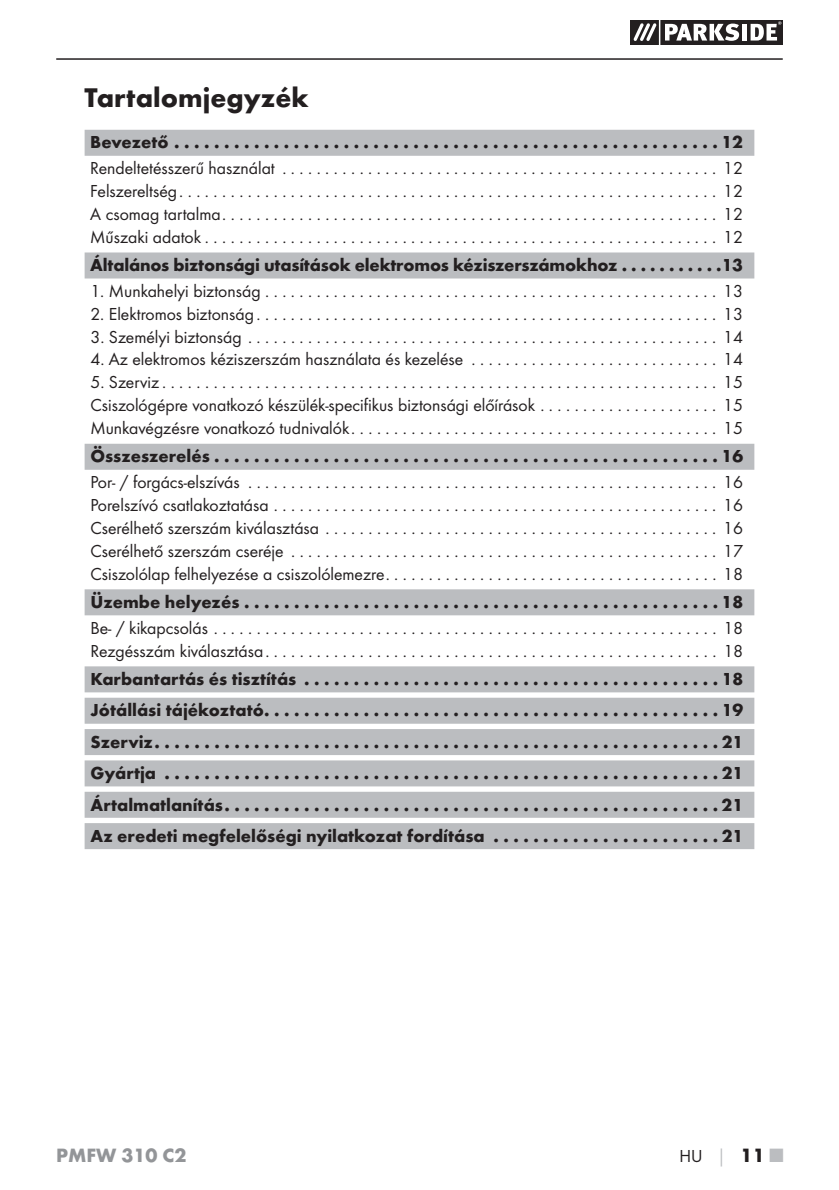
<style>
.page{position:relative;width:839px;height:1190px;background:#fff}
.page>*{position:absolute;margin:0;border:0;box-sizing:border-box;transform-origin:0 0}
.t1{font:700 28px "Futura";color:#231f20}
.t2{font:700 20px "Futura";color:#939598}
.t3{font:18px/22.8px "Futura Boo";color:#231f20;text-align:justify}
.t4{font:700 18px/31.4px "Futura";color:#231f20;text-align:justify}
.s1{font-family:"Futura";font-weight:700;color:#bbbdc0}
.s2{font-family:"Futura";font-weight:700;font-size:20px}
.s3{font-family:"Futura";font-weight:700;font-size:20px;color:#bbbdc0}
</style>
<div class="page">
<hr style="left:56px;top:58px;width:726px;height:2px;background:#231f20">
<svg style="left:630px;top:20px;width:152px;height:25px"></svg>
<hr style="left:658px;top:20px;width:2px;height:25px;background:#fff">
<div style="left:85px;top:130px;width:668px;height:26px;background:#bbbdc0"></div>
<div style="left:85px;top:252px;width:668px;height:26px;background:#bbbdc0"></div>
<div style="left:85px;top:444px;width:668px;height:26px;background:#bbbdc0"></div>
<div style="left:85px;top:589px;width:668px;height:26px;background:#bbbdc0"></div>
<div style="left:85px;top:666px;width:668px;height:26px;background:#bbbdc0"></div>
<div style="left:85px;top:697px;width:668px;height:26px;background:#bbbdc0"></div>
<div style="left:85px;top:729px;width:668px;height:26px;background:#bbbdc0"></div>
<div style="left:85px;top:760px;width:668px;height:26px;background:#bbbdc0"></div>
<div style="left:85px;top:791px;width:668px;height:26px;background:#bbbdc0"></div>
<div style="left:85px;top:823px;width:668px;height:26px;background:#bbbdc0"></div>
<h1 class="t1" style="left:85px;top:86px;width:225px">Tartalomjegyzék</h1>
<p class="t4" style="left:90px;top:128px;width:653px">Bevezető .......................................................12</p>
<p class="t3" style="left:90px;top:158px;width:653px">Rendeltetésszerű használat ................................................... 12<br>Felszereltség ............................................................... 12<br>A csomag tartalma .......................................................... 12<br>Műszaki adatok ............................................................ 12</p>
<p class="t4" style="left:90px;top:251px;width:653px">Általános biztonsági utasítások elektromos kéziszerszámokhoz . . . . . . . . . . .13</p>
<p class="t3" style="left:90px;top:280px;width:653px">1. Munkahelyi biztonság ..................................................... 13</p>
<p class="t3" style="left:90px;top:303px;width:653px">2. Elektromos biztonság ...................................................... 13</p>
<p class="t3" style="left:90px;top:326px;width:653px">3. Személyi biztonság ....................................................... 14</p>
<p class="t3" style="left:90px;top:349px;width:653px">4. Az elektromos kéziszerszám használata és kezelése . . . . . . . . . . . . . . . . . . . . . . . . . . . . . 14</p>
<p class="t3" style="left:90px;top:372px;width:653px">5. Szerviz ................................................................. 15<br>Csiszológépre vonatkozó készülék-specifikus biztonsági előírások . . . . . . . . . . . . . . . . . . . . . 15<br>Munkavégzésre vonatkozó tudnivalók ........................................... 15</p>
<p class="t4" style="left:90px;top:442px;width:653px">Összeszerelés ...................................................16</p>
<p class="t3" style="left:90px;top:472px;width:654px">Por- / forgács-elszívás ....................................................... 16<br>Porelszívó csatlakoztatása .................................................... 16<br>Cserélhető szerszám kiválasztása .............................................. 16<br>Cserélhető szerszám cseréje .................................................. 17<br>Csiszolólap felhelyezése a csiszolólemezre ....................................... 18</p>
<p class="t4" style="left:90px;top:588px;width:653px">Üzembe helyezés ................................................18</p>
<p class="t3" style="left:90px;top:617px;width:653px">Be- / kikapcsolás ........................................................... 18<br>Rezgésszám kiválasztása ..................................................... 18</p>
<p class="t4" style="left:90px;top:665px;width:653px">Karbantartás és tisztítás ..........................................18<br>Jótállási tájékoztató ..............................................19<br>Szerviz .........................................................21<br>Gyártja ........................................................21<br>Ártalmatlanítás ..................................................21<br>Az eredeti megfelelőségi nyilatkozat fordítása . . . . . . . . . . . . . . . . . . . . . . . 21</p>
<p class="t2" style="left:56px;top:1147px;width:132px">PMFW 310 C2</p>
<p class="t3" style="left:679px;top:1145px;width:105px">HU <span class="s1">│</span> <span class="s2">11</span> <span class="s3">■</span></p>
</div>
